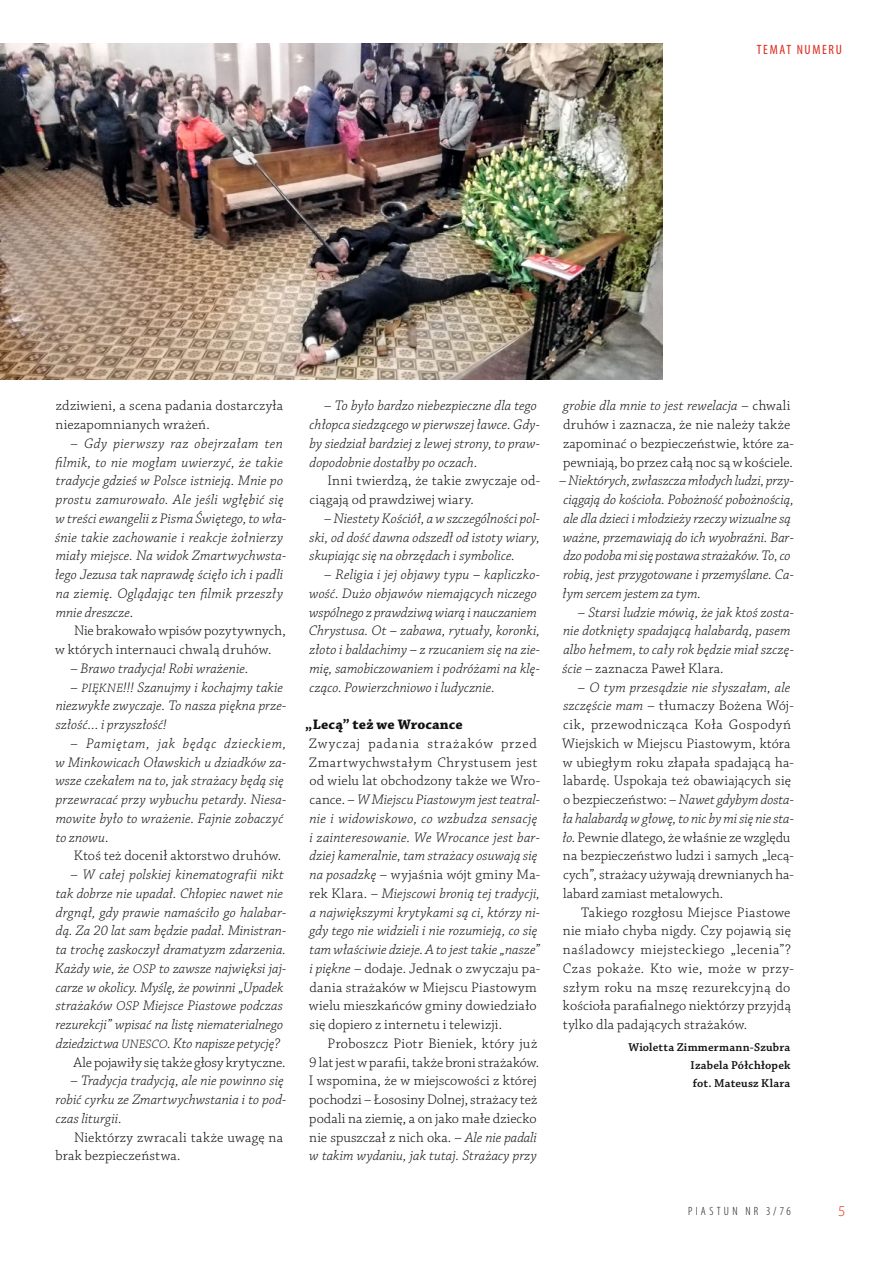
<style>
.page{position:relative;width:893px;height:1263px;background:#fff}
.page>*{position:absolute;margin:0;border:0;box-sizing:border-box;transform-origin:0 0}
.t1{font:300 15px "Myriad Pro";color:#dc291a}
.t2{font:italic 300 14.55px/18.8px "Chaparral Pro";letter-spacing:.005em;color:#111212}
.t3{font:300 14.55px/18.8px "Chaparral Pro";letter-spacing:.015em;color:#111212}
.t4{font:700 14.55px "Chaparral Pro";letter-spacing:.01em;color:#111212}
.t5{font:condensed 13.5px "Myriad Pro";letter-spacing:.125em;color:#dc291a}
.t6{font:600 12px/18px "Chaparral Pro";letter-spacing:.015em;color:#111212;text-align:justify}
.t7{font:300 condensed 12px "Myriad Pro";letter-spacing:.27em;color:#111212}
.s1{font-style:normal}
.s2{font-size:12.75px}
.s3{font-size:13.5px}
.s4{font-style:italic}
</style>
<div class="page">
<img style="left:0;top:44px;width:663px;height:336px">
<p class="t5" style="left:757px;top:41px;width:87px">TEMAT NUMERU</p>
<p class="t3" style="left:56px;top:397px;width:229px">zdziwieni, a scena padania dostarczyła niezapomnianych wrażeń.</p>
<p class="t2" style="left:55px;top:434px;width:233px;text-indent:15px"><span class="s1">–</span> Gdy pierwszy raz obejrzałam ten filmik, to nie mogłam uwierzyć, że takie tradycje gdzieś w Polsce istnieją. Mnie po prostu zamurowało. Ale jeśli wgłębić się w treści ewangelii z Pisma Świętego, to wła&shy;śnie takie zachowanie i reakcje żołnierzy miały miejsce. Na widok Zmartwychwsta&shy;łego Jezusa tak naprawdę ścięło ich i padli na ziemię. Oglądając ten filmik przeszły mnie dreszcze<span class="s1">.</span></p>
<p class="t3" style="left:55px;top:622px;width:232px;text-indent:19px">Nie brakowało wpisów pozytywnych, w których internauci chwalą druhów.</p>
<p class="t2" style="left:70px;top:660px;width:179px"><span class="s1">–</span> Brawo tradycja! Robi wrażenie<span class="s1">.</span></p>
<p class="t2" style="left:56px;top:678px;width:232px;text-indent:15px"><span class="s1">–</span> <span class="s2">PIĘKNE</span>!!! Szanujmy i kochajmy takie niezwykłe zwyczaje. To nasza piękna prze&shy;szłość… i przyszłość!</p>
<p class="t2" style="left:55px;top:734px;width:232px;text-indent:15px"><span class="s1">–</span> Pamiętam, jak będąc dzieckiem, w Minkowicach Oławskich u dziadków za&shy;wsze czekałem na to, jak strażacy będą się przewracać przy wybuchu petardy. Niesa&shy;mowite było to wrażenie. Fajnie zobaczyć to znowu<span class="s1">.</span></p>
<p class="t3" style="left:74px;top:847px;width:209px">Ktoś też docenił aktorstwo druhów.</p>
<p class="t2" style="left:70px;top:866px;width:215px"><span class="s1">–</span> W całej polskiej kinematografii nikt</p>
<p class="t2" style="left:56px;top:885px;width:229px">tak dobrze nie upadał. Chłopiec nawet nie</p>
<p class="t2" style="left:56px;top:903px;width:232px">drgnął, gdy prawie namaściło go halabar-</p>
<p class="t2" style="left:56px;top:922px;width:232px">dą. Za 20 lat sam będzie padał. Ministran-</p>
<p class="t2" style="left:56px;top:941px;width:232px">ta trochę zaskoczył dramatyzm zdarzenia.</p>
<p class="t2" style="left:55px;top:959px;width:233px">Każdy wie, że <span class="s3">OSP</span> to zawsze najwięksi jaj-</p>
<p class="t2" style="left:56px;top:978px;width:229px">carze w okolicy. Myślę, że powinni „Upadek</p>
<p class="t2" style="left:56px;top:997px;width:228px">strażaków <span class="s3">OSP</span> Miejsce Piastowe podczas</p>
<p class="t2" style="left:56px;top:1016px;width:229px">rezurekcji” wpisać na listę niematerialnego</p>
<p class="t2" style="left:56px;top:1034px;width:226px">dziedzictwa <span class="s2">UNESCO</span>. Kto napisze petycję?</p>
<p class="t3" style="left:73px;top:1053px;width:214px">Ale pojawiły się także głosy krytyczne.</p>
<p class="t2" style="left:56px;top:1072px;width:232px;text-indent:15px"><span class="s1">–</span> Tradycja tradycją, ale nie powinno się robić cyrku ze Zmartwychwstania i to pod&shy;czas liturgii.</p>
<p class="t3" style="left:56px;top:1128px;width:229px;text-indent:18px">Niektórzy zwracali także uwagę na brak bezpieczeństwa.</p>
<p class="t2" style="left:310px;top:397px;width:232px;text-indent:15px"><span class="s1">–</span> To było bardzo niebezpieczne dla tego chłopca siedzącego w pierwszej ławce. Gdy&shy;by siedział bardziej z lewej strony, to praw&shy;dopodobnie dostałby po oczach.</p>
<p class="t3" style="left:309px;top:472px;width:232px;text-indent:18px">Inni twierdzą, że takie zwyczaje od&shy;ciągają od prawdziwej wiary.</p>
<p class="t2" style="left:310px;top:509px;width:232px;text-align:justify;text-indent:15px"><span class="s1">–</span> Niestety Kościół, a w szczególności pol&shy;ski, od dość dawna odszedł od istoty wiary, skupiając się na obrzędach i symbolice.</p>
<p class="t2" style="left:309px;top:566px;width:233px;text-indent:15px"><span class="s1">–</span> Religia i jej objawy typu – kapliczko&shy;wość. Dużo objawów niemających niczego wspólnego z prawdziwą wiarą i nauczaniem Chrystusa. Ot – zabawa, rytuały, koronki, złoto i baldachimy – z rzucaniem się na zie&shy;mię, samobiczowaniem i podróżami na klę&shy;cząco. Powierzchniowo i ludycznie.</p>
<p class="t4" style="left:305px;top:716px;width:159px">„Lecą” też we Wrocance</p>
<p class="t2" style="left:309px;top:734px;width:233px"><span class="s1">Zwyczaj padania strażaków przed Zmartwychwstałym Chrystusem jest od wielu lat obchodzony także we Wro&shy;cance. –</span> W Miejscu Piastowym jest teatral&shy;nie i widowiskowo, co wzbudza sensację i zainteresowanie. We Wrocance jest bar&shy;dziej kameralnie, tam strażacy osuwają się na posadzkę <span class="s1">– wyjaśnia wójt gminy Ma&shy;rek Klara. –</span> Miejscowi bronią tej tradycji, a największymi krytykami są ci, którzy ni&shy;gdy tego nie widzieli i nie rozumieją, co się tam właściwie dzieje. A to jest takie „nasze” i piękne <span class="s1">– dodaje. Jednak o zwyczaju pa&shy;dania strażaków w Miejscu Piastowym wielu mieszkańców gminy dowiedziało się dopiero z internetu i telewizji.</span></p>
<p class="t3" style="left:309px;top:1034px;width:232px;text-indent:19px">Proboszcz Piotr Bieniek, który już 9 lat jest w parafii, także broni strażaków.<br>I wspomina, że w miejscowości z której pochodzi – Łososiny Dolnej, strażacy też podali na ziemię, a on jako małe dziecko nie spuszczał z nich oka. – <span class="s4">Ale nie padali w takim wydaniu, jak tutaj. Strażacy przy</span></p>
<p class="t3" style="left:563px;top:397px;width:232px"><span class="s4">grobie dla mnie to jest rewelacja</span> – chwali druhów i zaznacza, że nie należy także zapominać o bezpieczeństwie, które za&shy;pewniają, bo przez całą noc są w kościele.</p>
<p class="t2" style="left:559px;top:472px;width:236px"><span class="s1">–</span> Niektórych, zwłaszcza młodych ludzi, przy&shy;ciągają do kościoła. Pobożność pobożnością, ale dla dzieci i młodzieży rzeczy wizualne są ważne, przemawiają do ich wyobraźni. Bar&shy;dzo podoba mi się postawa strażaków. To, co robią, jest przygotowane i przemyślane. Ca&shy;łym sercem jestem za tym<span class="s1">.</span></p>
<p class="t2" style="left:563px;top:603px;width:233px;text-indent:15px"><span class="s1">–</span> Starsi ludzie mówią, że jak ktoś zosta&shy;nie dotknięty spadającą halabardą, pasem albo hełmem, to cały rok będzie miał szczę&shy;ście <span class="s1">– zaznacza Paweł Klara.</span></p>
<p class="t3" style="left:562px;top:678px;width:233px;text-indent:16px">– <span class="s4">O tym przesądzie nie słyszałam, ale szczęście mam</span> – tłumaczy Bożena Wój&shy;cik, przewodnicząca Koła Gospodyń Wiejskich w Miejscu Piastowym, która w ubiegłym roku złapała spadającą ha&shy;labardę. Uspokaja też obawiających się o bezpieczeństwo: – <span class="s4">Nawet gdybym dosta&shy;ła halabardą w głowę, to nic by mi się nie sta&shy;ło</span>. Pewnie dlatego, że właśnie ze względu na bezpieczeństwo ludzi i samych „lecą&shy;cych”, strażacy używają drewnianych ha&shy;labard zamiast metalowych.</p>
<p class="t3" style="left:563px;top:903px;width:233px;text-indent:18px">Takiego rozgłosu Miejsce Piastowe nie miało chyba nigdy. Czy pojawią się naśladowcy miejsteckiego „lecenia”?<br>Czas pokaże. Kto wie, może w przy&shy;szłym roku na mszę rezurekcyjną do kościoła parafialnego niektórzy przyjdą tylko dla padających strażaków.</p>
<p class="t6" style="left:691px;top:1039px;width:101px;text-indent:-62px">Wioletta Zimmermann-Szubra Izabela Półchłopek fot. Mateusz Klara</p>
<p class="t7" style="left:688px;top:1204px;width:104px">PIASTUN NR 3/76</p>
<p class="t1" style="left:838px;top:1203px;width:9px">5</p>
</div>
